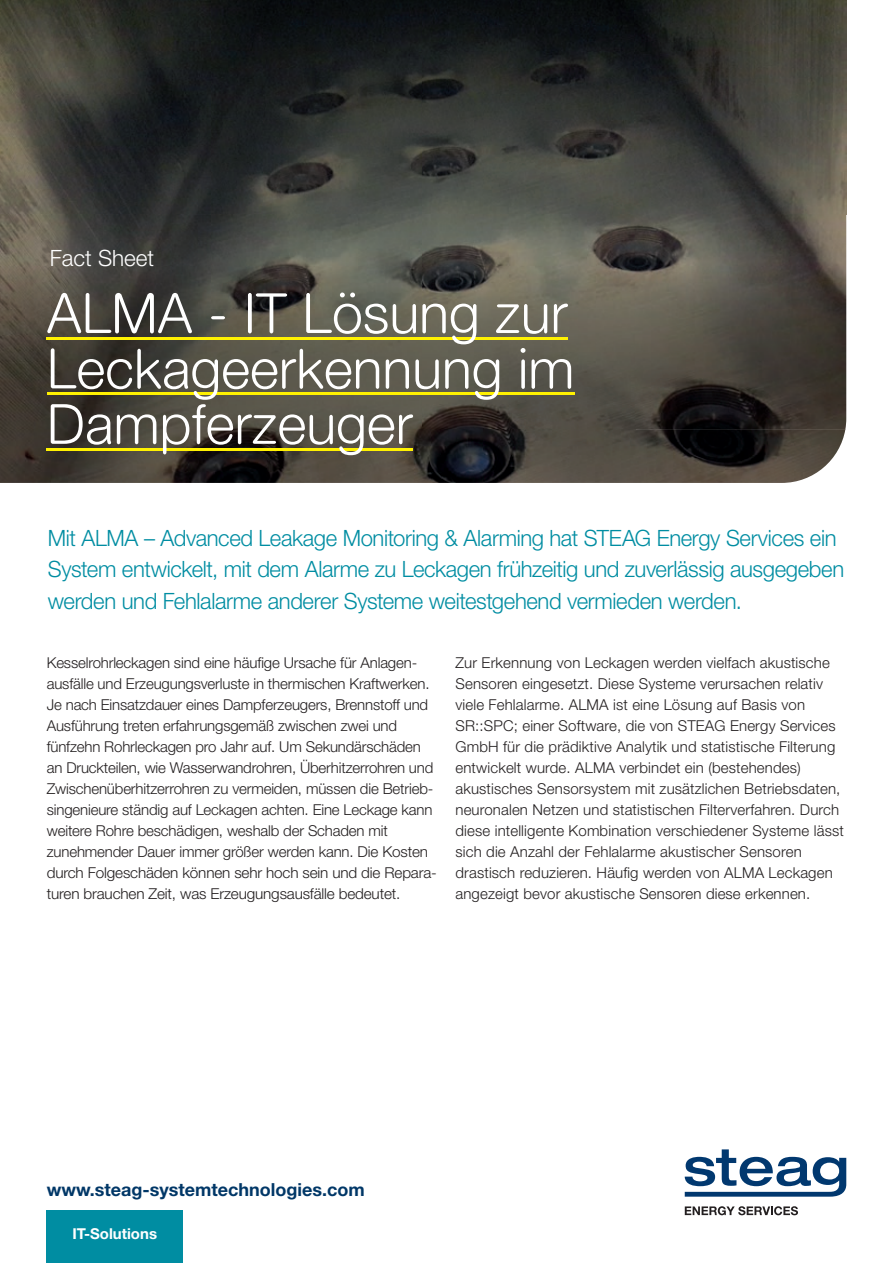
<style>
.page{position:relative;width:893px;height:1263px;background:#fff}
.page>*{position:absolute;margin:0;border:0;box-sizing:border-box;transform-origin:0 0}
.t1{font:300 55.35px/55.3px "Steag Light Rounded";color:#fff;text-align:justify}
.t2{font:300 22.5px/31.5px "Helvetica Neue LT Std";letter-spacing:-.015em;color:#008da2}
.t3{font:300 22.5px "Helvetica Neue LT Std";color:#fff}
.t4{font:700 18px "Helvetica Neue LT Std";color:#003767}
.t5{font:300 15px/21px "Helvetica Neue LT Std";letter-spacing:-.01em;color:#231f20}
.t6{font:300 15px/21px "Helvetica Neue LT Std";letter-spacing:.01em;color:#231f20}
.t7{font:700 15px "Helvetica Neue LT Std";color:#fff}
</style>
<div class="page">
<svg style="left:685px;top:1149px;width:161px;height:48px"></svg>
<svg style="left:685px;top:1206px;width:113px;height:9px"></svg>
<img style="left:0;top:0;width:846px;height:483px">
<div style="left:47px;top:1211px;width:136px;height:52px;background:#008da2"></div>
<hr style="left:47px;top:337px;width:521px;height:3px;background:#fff101">
<hr style="left:47px;top:393px;width:527px;height:2px;background:#fff101">
<hr style="left:47px;top:448px;width:366px;height:3px;background:#fff101">
<h2 class="t3" style="left:50px;top:245px;width:106px">Fact Sheet</h2>
<h1 class="t1" style="left:47px;top:286px;width:529px">ALMA - IT Lösung zur Leckageerkennung im Dampferzeuger</h1>
<p class="t2" style="left:48px;top:521px;width:798px">Mit ALMA – Advanced Leakage Monitoring &amp; Alarming hat STEAG Energy Services ein<br>System entwickelt, mit dem Alarme zu Leckagen frühzeitig und zuverlässig ausgegeben werden und Fehlalarme anderer Systeme weitestgehend vermieden werden.</p>
<p class="t5" style="left:47px;top:652px;width:392px">Kesselrohrleckagen sind eine häufige Ursache für Anlagen&shy;ausfälle und Erzeugungsverluste in thermischen Kraft werken.<br>Je nach Einsatzdauer eines Dampferzeugers, Brennstoff und Ausführung treten erfahrungsgemäß zwischen zwei und fünfzehn Rohrleckagen pro Jahr auf. Um Sekundärschäden an Druckteilen, wie Wasserwand rohren, Überhitzerrohren und Zwischenüberhitzerrohren zu vermeiden, müssen die Betrieb&shy;singenieure ständig auf Leckagen achten. Eine Leckage kann weitere Rohre beschädigen, weshalb der Schaden mit zunehmender Dauer immer größer werden kann. Die Kosten durch Folgeschäden können sehr hoch sein und die Repara&shy;turen brauchen Zeit, was Erzeugungsaus fälle bedeutet.</p>
<p class="t6" style="left:455px;top:652px;width:390px">Zur Erkennung von Leckagen werden vielfach akustische Sensoren eingesetzt. Diese Systeme verursachen relativ viele Fehlalarme. ALMA ist eine Lösung auf Basis von SR::SPC; einer Software, die von STEAG Energy Services GmbH für die prädiktive Analytik und statistische Filterung entwickelt wurde. ALMA verbindet ein (bestehendes) akustisches Sensorsystem mit zusätzlichen Betriebsdaten, neuronalen Netzen und statistischen Filterverfahren. Durch diese intelligente Kombination verschiedener Systeme lässt sich die Anzahl der Fehlalarme akustischer Sensoren drastisch reduzieren. Häufig werden von ALMA Leckagen angezeigt bevor akustische Sensoren diese erkennen.</p>
<p class="t4" style="left:47px;top:1178px;width:319px">www.steag-systemtechnologies.com</p>
<p class="t7" style="left:72px;top:1224px;width:86px">IT-Solutions</p>
</div>
